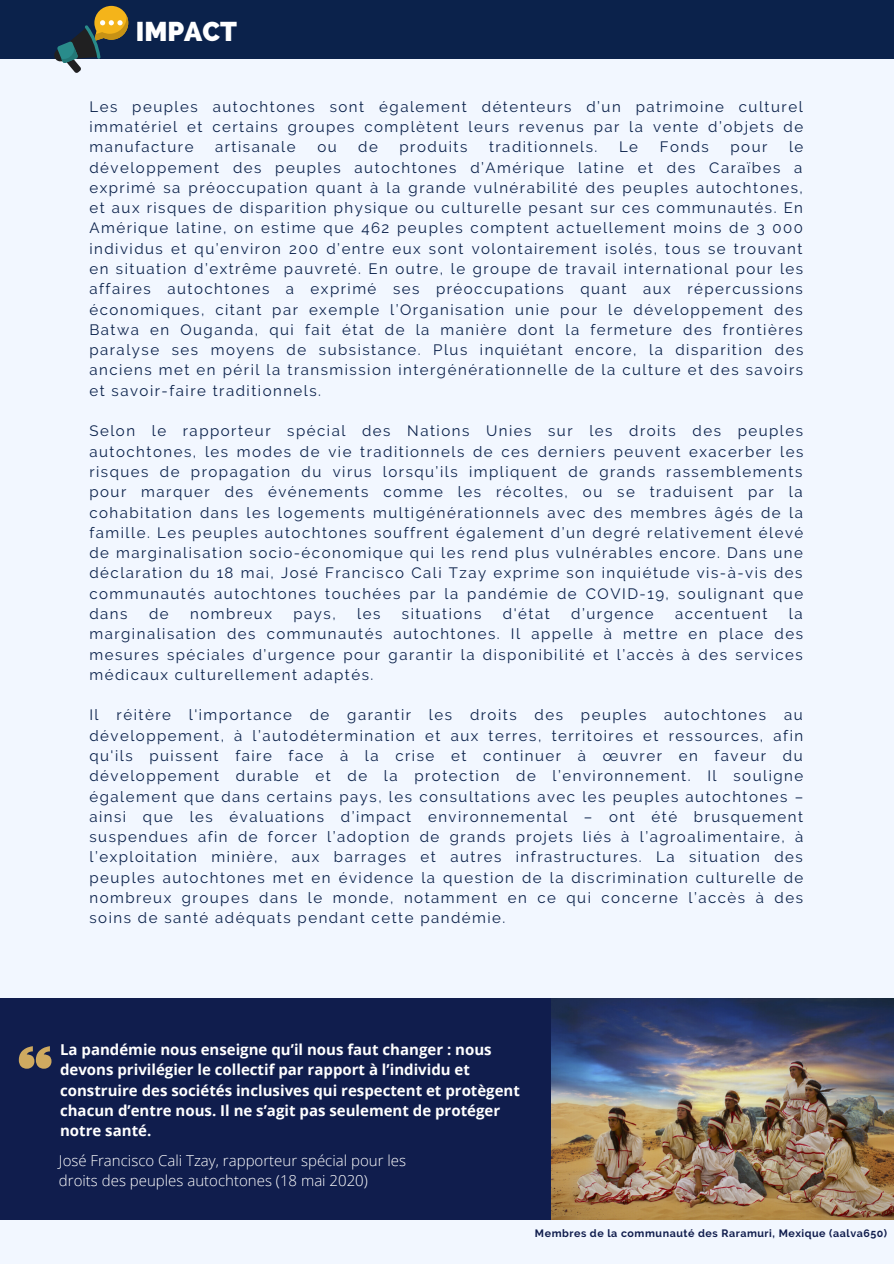
<style>
.page{position:relative;width:894px;height:1264px;background:#fff}
.page>*{position:absolute;margin:0;border:0;box-sizing:border-box;transform-origin:0 0}
.t1{font:800 27px "Raleway";color:#fff}
.t2{font:15px/20.2px "Raleway";letter-spacing:.1em;color:#0b224b;text-align:justify}
.t3{font:700 15px/20.1px "Open Sans";color:#fff}
.t4{font:300 15px/20.2px "Open Sans";color:#fff}
.t5{font:700 10.65px "Raleway";letter-spacing:.05em;color:#101d4d}
</style>
<div class="page">
<div style="left:0;top:0;width:893px;height:1263px;background:#f2f7ff"></div>
<div style="left:0;top:997px;width:893px;height:222px;background:#101d4d"></div>
<img style="left:551px;top:998px;width:342px;height:221px">
<svg style="left:19px;top:1046px;width:32px;height:22px"></svg>
<div style="left:0;top:0;width:893px;height:59px;background:#0b224b"></div>
<svg style="left:54px;top:6px;width:74px;height:67px"></svg>
<h1 class="t1" style="left:136px;top:15px;width:103px">IMPACT</h1>
<p class="t2" style="left:89px;top:96px;width:715px">Les peuples autochtones sont également détenteurs d’un patrimoine culturel immatériel et certains groupes complètent leurs revenus par la vente d’objets de manufacture</p>
<p class="t2" style="left:89px;top:137px;width:715px;text-indent:699px">le développement des peuples autochtones d’Amérique latine et des Caraïbes a exprimé sa préoccupation quant à la grande vulnérabilité des peuples autochtones, et aux risques de disparition physique ou culturelle pesant sur ces communautés. En Amérique latine, on estime que 462 peuples comptent actuellement moins de 3 000 individus et qu’environ 200 d’entre eux sont volontairement isolés, tous se trouvant en situation d’extrême pauvreté. En outre, le groupe de travail international pour les affaires autochtones a exprimé ses préoccupations quant aux répercussions économiques, citant par exemple l’Organisation unie pour le développement des Batwa en Ouganda, qui fait état de la manière dont la fermeture des frontières paralyse ses moyens de subsistance. Plus inquiétant encore, la disparition des anciens met en péril la transmission intergénérationnelle de la culture et des savoirs et savoir-faire traditionnels.</p>
<p class="t2" style="left:89px;top:421px;width:715px">Selon le rapporteur spécial des Nations Unies sur les droits des peuples autochtones, les modes de vie traditionnels de ces derniers peuvent exacerber les risques de propagation du virus lorsqu’ils impliquent de grands rassemblements pour marquer des événements comme les récoltes, ou se traduisent par la cohabitation dans les logements multigénérationnels avec des membres âgés de la famille. Les peuples autochtones souffrent également d’un degré relativement élevé de marginalisation socio-économique qui les rend plus vulnérables encore. Dans une déclaration du 18 mai, José Francisco Cali Tzay exprime son inquiétude vis-à-vis des communautés autochtones touchées par la pandémie de COVID-19, soulignant que dans</p>
<p class="t2" style="left:215px;top:137px;width:82px">artisanale</p>
<p class="t2" style="left:317px;top:137px;width:21px">ou</p>
<p class="t2" style="left:358px;top:137px;width:21px">de</p>
<p class="t2" style="left:399px;top:137px;width:69px">produits</p>
<p class="t2" style="left:489px;top:137px;width:110px">traditionnels.</p>
<p class="t2" style="left:619px;top:137px;width:21px">Le</p>
<p class="t2" style="left:659px;top:137px;width:51px">Fonds</p>
<p class="t2" style="left:730px;top:137px;width:38px">pour</p>
<p class="t2" style="left:89px;top:603px;width:714px;text-indent:699px">la marginalisation des communautés autochtones. Il appelle à mettre en place des mesures spéciales d’urgence pour garantir la disponibilité et l’accès à des services médicaux culturellement adaptés.</p>
<p class="t2" style="left:89px;top:705px;width:715px">Il réitère l'importance de garantir les droits des peuples autochtones au développement, à l’autodétermination et aux terres, territoires et ressources, afin qu'ils puissent faire face à la crise et continuer à œuvrer en faveur du développement durable et de la protection de l’environnement. Il souligne également que dans certains pays, les consultations avec les peuples autochtones – ainsi que les évaluations d’impact environnemental – ont été brusquement suspendues afin de forcer l’adoption de grands projets liés à l’agroalimentaire, à l’exploitation minière, aux barrages et autres infrastructures. La situation des peuples autochtones met en évidence la question de la discrimination culturelle de nombreux groupes dans le monde, notamment en ce qui concerne l’accès à des soins de santé adéquats pendant cette pandémie.</p>
<p class="t2" style="left:149px;top:603px;width:21px">de</p>
<p class="t2" style="left:190px;top:603px;width:83px">nombreux</p>
<p class="t2" style="left:293px;top:603px;width:44px">pays,</p>
<p class="t2" style="left:357px;top:603px;width:25px">les</p>
<p class="t2" style="left:402px;top:603px;width:81px">situations</p>
<p class="t2" style="left:503px;top:603px;width:48px">d'état</p>
<p class="t2" style="left:571px;top:603px;width:84px">d’urgence</p>
<p class="t2" style="left:675px;top:603px;width:94px">accentuent</p>
<p class="t3" style="left:60px;top:1039px;width:461px">La pandémie nous enseigne qu’il nous faut changer : nous devons privilégier le collectif par rapport à l’individu et construire des sociétés inclusives qui respectent et protègent chacun d’entre nous. Il ne s’agit pas seulement de protéger notre santé.</p>
<p class="t4" style="left:59px;top:1149px;width:348px">José Francisco Cali Tzay, rapporteur spécial pour les droits des peuples autochtones (18 mai 2020)</p>
<p class="t5" style="left:535px;top:1226px;width:354px">Membres de la communauté des Raramuri, Mexique (aalva650)</p>
</div>
